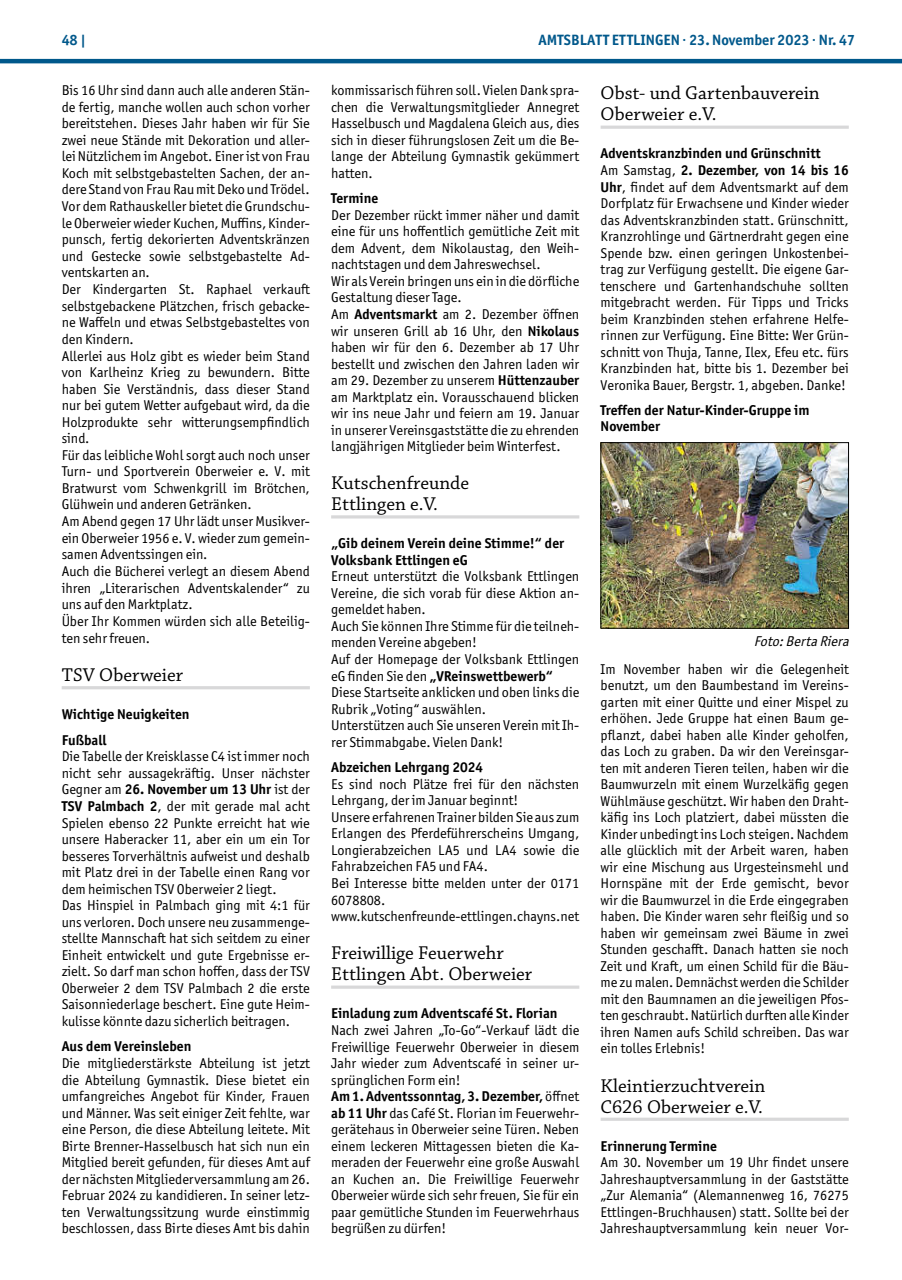
<style>
.page{position:relative;width:902px;height:1280px;background:#fff}
.page>*{position:absolute;margin:0;border:0;box-sizing:border-box;transform-origin:0 0}
.t1{font:19.5px/21px "Chaparral Pro";color:#000}
.t2{font:700 15px "Officina Sans ITC Pro";color:#00588b}
.t3{font:14.25px/16.5px "Officina Sans ITC Pro";color:#000}
.t4{font:700 14.25px/16.5px "Officina Sans ITC Pro";color:#000}
.t5{font:italic 14.25px "Officina Sans ITC Pro";color:#000}
.s1{font-weight:700}
</style>
<div class="page">
<hr style="left:0;top:59px;width:901px;height:4px;background:#00588b">
<hr style="left:62px;top:686px;width:248px;height:3px;background:#d8d8d9">
<hr style="left:331px;top:515px;width:248px;height:3px;background:#d8d8d9">
<svg style="left:331px;top:985px;width:248px;height:4px"></svg>
<hr style="left:600px;top:126px;width:248px;height:3px;background:#d8d8d9">
<hr style="left:600px;top:1118px;width:248px;height:3px;background:#d8d8d9">
<img style="left:602px;top:444px;width:244px;height:182px">
<div style="left:600px;top:442px;width:248px;height:186px;border:1px solid #000"></div>
<p class="t2" style="left:62px;top:31px;width:26px">48 |</p>
<p class="t2" style="left:538px;top:31px;width:318px">AMTSBLATT ETTLINGEN · 23. November 2023 · Nr. 47</p>
<p class="t3" style="left:62px;top:82px;width:250px">Bis 16 Uhr sind dann auch alle anderen Stän&shy;de fertig, manche wollen auch schon vorher bereitstehen. Dieses Jahr haben wir für Sie zwei neue Stände mit Dekoration und aller&shy;lei Nützlichem im Angebot. Einer ist von Frau Koch mit selbstgebastelten Sachen, der an&shy;dere Stand von Frau Rau mit Deko und Trödel.<br>Vor dem Rathauskeller bietet die Grundschu&shy;le Oberweier wieder Kuchen, Muffins, Kinder&shy;punsch, fertig dekorierten Adventskränzen und Gestecke sowie selbstgebastelte Ad&shy;ventskarten an.<br>Der Kindergarten St. Raphael verkauft selbstgebackene Plätzchen, frisch gebacke&shy;ne Waffeln und etwas Selbstgebasteltes von den Kindern.<br>Allerlei aus Holz gibt es wieder beim Stand von Karlheinz Krieg zu bewundern. Bitte haben Sie Verständnis, dass dieser Stand nur bei gutem Wetter aufgebaut wird, da die Holzprodukte sehr witterungsempfindlich sind.<br>Für das leibliche Wohl sorgt auch noch unser Turn- und Sportverein Oberweier e. V. mit Bratwurst vom Schwenkgrill im Brötchen, Glühwein und anderen Getränken.<br>Am Abend gegen 17 Uhr lädt unser Musikver&shy;ein Oberweier 1956 e. V. wieder zum gemein&shy;samen Adventssingen ein.<br>Auch die Bücherei verlegt an diesem Abend ihren „Literarischen Adventskalender“ zu uns auf den Marktplatz.<br>Über Ihr Kommen würden sich alle Beteilig&shy;ten sehr freuen.</p>
<h1 class="t1" style="left:62px;top:665px;width:123px">TSV Oberweier</h1>
<p class="t4" style="left:62px;top:701px;width:129px;line-height:25.3px">Wichtige Neuigkeiten<br>Fußball</p>
<p class="t3" style="left:62px;top:748px;width:250px">Die Tabelle der Kreisklasse C4 ist immer noch nicht sehr aussagekräftig. Unser nächster Gegner am <span class="s1">26. November um 13 Uhr</span> ist der <span class="s1">TSV Palmbach 2</span>, der mit gerade mal acht Spielen ebenso 22 Punkte erreicht hat wie unsere Haberacker 11, aber ein um ein Tor besseres Torverhältnis aufweist und deshalb mit Platz drei in der Tabelle einen Rang vor dem heimischen TSV Oberweier 2 liegt.<br>Das Hinspiel in Palmbach ging mit 4:1 für uns verloren. Doch unsere neu zusammenge&shy;stellte Mannschaft hat sich seitdem zu einer Einheit entwickelt und gute Ergebnisse er&shy;zielt. So darf man schon hoffen, dass der TSV Oberweier 2 dem TSV Palmbach 2 die erste Saisonniederlage beschert. Eine gute Heim&shy;kulisse könnte dazu sicherlich beitragen.</p>
<p class="t4" style="left:62px;top:1038px;width:131px">Aus dem Vereinsleben</p>
<p class="t3" style="left:62px;top:1055px;width:250px;text-align:justify">Die mitgliederstärkste Abteilung ist jetzt die Abteilung Gymnastik. Diese bietet ein umfangreiches Angebot für Kinder, Frauen und Männer. Was seit einiger Zeit fehlte, war eine Person, die diese Abteilung leitete. Mit Birte Brenner-Hasselbusch hat sich nun ein Mitglied bereit gefunden, für dieses Amt auf der nächsten Mitgliederversammlung am 26.<br>Februar 2024 zu kandidieren. In seiner letz&shy;ten Verwaltungssitzung wurde einstimmig beschlossen, dass Birte dieses Amt bis dahin</p>
<p class="t3" style="left:331px;top:82px;width:250px;text-align:justify">kommissarisch führen soll. Vielen Dank spra&shy;chen die Verwaltungsmitglieder Annegret Hasselbusch und Magdalena Gleich aus, dies sich in dieser führungslosen Zeit um die Be&shy;lange der Abteilung Gymnastik gekümmert hatten.</p>
<p class="t4" style="left:331px;top:190px;width:49px">Termine</p>
<p class="t3" style="left:331px;top:207px;width:250px">Der Dezember rückt immer näher und damit eine für uns hoffentlich gemütliche Zeit mit dem Advent, dem Nikolaustag, den Weih&shy;nachtstagen und dem Jahreswechsel.<br>Wir als Verein bringen uns ein in die dörfliche Gestaltung dieser Tage.<br>Am <span class="s1">Adventsmarkt</span> am 2. Dezember öffnen wir unseren Grill ab 16 Uhr, den <span class="s1">Nikolaus </span>haben wir für den 6. Dezember ab 17 Uhr bestellt und zwischen den Jahren laden wir am 29. Dezember zu unserem <span class="s1">Hüttenzauber </span>am Marktplatz ein. Vorausschauend blicken wir ins neue Jahr und feiern am 19. Januar in unserer Vereinsgaststätte die zu ehrenden langjährigen Mitglieder beim Winterfest.</p>
<h1 class="t1" style="left:331px;top:473px;width:139px">Kutschenfreunde<br>Ettlingen e.V.</h1>
<p class="t4" style="left:331px;top:535px;width:234px">„Gib deinem Verein deine Stimme!“ der<br>Volksbank Ettlingen eG</p>
<p class="t3" style="left:331px;top:568px;width:250px">Erneut unterstützt die Volksbank Ettlingen Vereine, die sich vorab für diese Aktion an&shy;gemeldet haben.<br>Auch Sie können Ihre Stimme für die teilneh&shy;menden Vereine abgeben!<br>Auf der Homepage der Volksbank Ettlingen eG finden Sie den <span class="s1">„VReinswettbewerb“ </span>Diese Startseite anklicken und oben links die Rubrik „Voting“ auswählen.<br>Unterstützen auch Sie unseren Verein mit Ih&shy;rer Stimmabgabe. Vielen Dank!</p>
<p class="t4" style="left:331px;top:759px;width:153px">Abzeichen Lehrgang 2024</p>
<p class="t3" style="left:331px;top:776px;width:250px">Es sind noch Plätze frei für den nächsten Lehrgang, der im Januar beginnt!<br>Unsere erfahrenen Trainer bilden Sie aus zum Erlangen des Pferdeführerscheins Umgang, Longierabzeichen LA5 und LA4 sowie die Fahrabzeichen FA5 und FA4.<br>Bei Interesse bitte melden unter der 0171<br>6078808. www.kutschenfreunde-ettlingen.chayns.net</p>
<h1 class="t1" style="left:331px;top:943px;width:202px">Freiwillige Feuerwehr<br>Ettlingen Abt. Oberweier</h1>
<p class="t4" style="left:331px;top:1005px;width:228px">Einladung zum Adventscafé St. Florian</p>
<p class="t3" style="left:331px;top:1022px;width:250px">Nach zwei Jahren „To-Go“-Verkauf lädt die Freiwillige Feuerwehr Oberweier in diesem Jahr wieder zum Adventscafé in seiner ur&shy;sprünglichen Form ein!<br><span class="s1">Am 1. Adventssonntag, 3. Dezember,</span> öffnet <span class="s1">ab 11 Uhr</span> das Café St. Florian im Feuerwehr&shy;gerätehaus in Oberweier seine Türen. Neben einem leckeren Mittagessen bieten die Ka&shy;meraden der Feuerwehr eine große Auswahl an Kuchen an. Die Freiwillige Feuerwehr Oberweier würde sich sehr freuen, Sie für ein paar gemütliche Stunden im Feuerwehrhaus begrüßen zu dürfen!</p>
<h1 class="t1" style="left:600px;top:84px;width:221px">Obst- und Gartenbauverein<br>Oberweier e.V.</h1>
<p class="t3" style="left:600px;top:145px;width:250px"><span class="s1">Adventskranzbinden und Grünschnitt<br></span>Am Samstag, <span class="s1">2. Dezember, von 14 bis 16<br>Uhr</span>, findet auf dem Adventsmarkt auf dem Dorfplatz für Erwachsene und Kinder wieder das Adventskranzbinden statt. Grünschnitt, Kranzrohlinge und Gärtnerdraht gegen eine Spende bzw. einen geringen Unkostenbei&shy;trag zur Verfügung gestellt. Die eigene Gar&shy;tenschere und Gartenhandschuhe sollten mitgebracht werden. Für Tipps und Tricks beim Kranzbinden stehen erfahrene Helfe&shy;rinnen zur Verfügung. Eine Bitte: Wer Grün&shy;schnitt von Thuja, Tanne, Ilex, Efeu etc. fürs Kranzbinden hat, bitte bis 1. Dezember bei Veronika Bauer, Bergstr. 1, abgeben. Danke!</p>
<p class="t4" style="left:600px;top:402px;width:210px">Treffen der Natur-Kinder-Gruppe im<br>November</p>
<p class="t5" style="left:753px;top:633px;width:100px">Foto:BertaRiera</p>
<p class="t3" style="left:600px;top:661px;width:250px;text-align:justify">Im November haben wir die Gelegenheit benutzt, um den Baumbestand im Vereins&shy;garten mit einer Quitte und einer Mispel zu erhöhen. Jede Gruppe hat einen Baum ge&shy;pflanzt, dabei haben alle Kinder geholfen, das Loch zu graben. Da wir den Vereinsgar&shy;ten mit anderen Tieren teilen, haben wir die Baumwurzeln mit einem Wurzelkäfig gegen Wühlmäuse geschützt. Wir haben den Draht&shy;käfig ins Loch platziert, dabei müssten die Kinder unbedingt ins Loch steigen. Nachdem alle glücklich mit der Arbeit waren, haben wir eine Mischung aus Urgesteinsmehl und Hornspäne mit der Erde gemischt, bevor wir die Baumwurzel in die Erde eingegraben haben. Die Kinder waren sehr fleißig und so haben wir gemeinsam zwei Bäume in zwei Stunden geschafft. Danach hatten sie noch Zeit und Kraft, um einen Schild für die Bäu&shy;me zu malen. Demnächst werden die Schilder mit den Baumnamen an die jeweiligen Pfos&shy;ten geschraubt. Natürlich durften alle Kinder ihren Namen aufs Schild schreiben. Das war ein tolles Erlebnis!</p>
<h1 class="t1" style="left:600px;top:1076px;width:166px">Kleintierzuchtverein<br>C626 Oberweier e.V.</h1>
<p class="t4" style="left:600px;top:1137px;width:118px">Erinnerung Termine</p>
<p class="t3" style="left:600px;top:1154px;width:250px;text-align:justify">Am 30. November um 19 Uhr findet unsere Jahreshauptversammlung in der Gaststätte „Zur Alemania“ (Alemannenweg 16, 76275<br>Ettlingen-Bruchhausen) statt. Sollte bei der Jahreshauptversammlung kein neuer Vor-</p>
</div>
